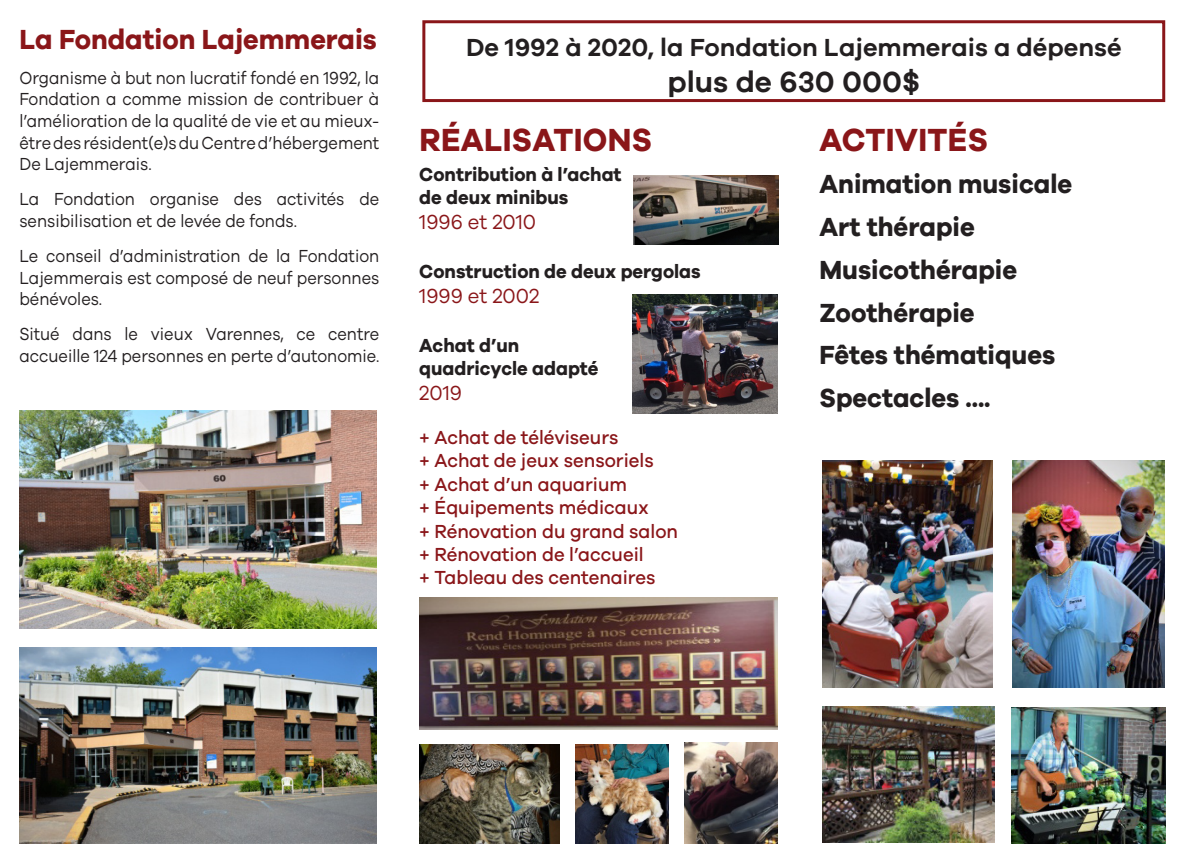
<style>
.page{position:relative;width:1188px;height:864px;background:#fff}
.page>*{position:absolute;margin:0;border:0;box-sizing:border-box;transform-origin:0 0}
.t1{font:700 33px "Galano Grotesque";letter-spacing:.01em;color:#8a1619;scale:.95 1}
.t2{font:600 30px "Galano Grotesque";color:#231f20}
.t3{font:700 28.5px "Galano Grotesque";color:#8a1619;scale:.95 1}
.t4{font:700 27px "Galano Grotesque";color:#231f20;scale:.95 1}
.t5{font:600 25.5px "Galano Grotesque";color:#231f20}
.t6{font:21px "Galano Grotesque";color:#8a1619;scale:.95 1}
.t7{font:500 19.5px "Galano Grotesque";color:#8a1619;scale:.95 1}
.t8{font:700 19.5px/23.4px "Galano Grotesque";color:#231f20;scale:.95 1}
.t9{font:18px/21.6px "Galano Grotesque";color:#231f20;text-align:justify;scale:.9 1}
</style>
<div class="page">
<img style="left:19px;top:411px;width:357px;height:218px">
<img style="left:19px;top:647px;width:357px;height:197px">
<img style="left:634px;top:175px;width:145px;height:70px">
<img style="left:632px;top:295px;width:146px;height:119px">
<img style="left:419px;top:597px;width:359px;height:132px">
<img style="left:420px;top:745px;width:139px;height:99px">
<img style="left:575px;top:745px;width:94px;height:99px">
<img style="left:684px;top:742px;width:94px;height:102px">
<img style="left:822px;top:461px;width:171px;height:227px">
<img style="left:1013px;top:461px;width:151px;height:227px">
<img style="left:822px;top:706px;width:173px;height:137px">
<img style="left:1012px;top:707px;width:153px;height:137px">
<div style="left:422px;top:20px;width:743px;height:82px;border:3px solid #8a1619"></div>
<p class="t3" style="left:19px;top:22px;width:378px">La Fondation Lajemmerais</p>
<p class="t9" style="left:19px;top:66px;width:401px">Organisme à but non lucratif fondé en 1992, la Fondation a comme mission de contribuer à l’amélioration de la qualité de vie et au mieux&shy;être des résident(e)s du Centre d’hébergement De Lajemmerais.</p>
<p class="t9" style="left:19px;top:188px;width:401px">La Fondation organise des activités de sensibilisation et de levée de fonds.</p>
<p class="t9" style="left:19px;top:245px;width:401px">Le conseil d’administration de la Fondation Lajemmerais est composé de neuf personnes bénévoles.</p>
<p class="t9" style="left:19px;top:323px;width:401px">Situé dans le vieux Varennes, ce centre accueille 124 personnes en perte d’autonomie.</p>
<p class="t5" style="left:466px;top:31px;width:657px">De 1992 à 2020, la Fondation Lajemmerais a dépensé</p>
<p class="t2" style="left:668px;top:63px;width:254px">plus de 630 000$</p>
<p class="t1" style="left:419px;top:119px;width:246px">RÉALISATIONS</p>
<p class="t8" style="left:419px;top:162px;width:215px">Contribution à l’achat de deux minibus</p>
<p class="t6" style="left:419px;top:210px;width:125px">1996 et 2010</p>
<p class="t8" style="left:419px;top:259px;width:298px">Construction de deux pergolas</p>
<p class="t6" style="left:419px;top:284px;width:128px">1999 et 2002</p>
<p class="t8" style="left:419px;top:333px;width:190px">Achat d’un quadricycle adapté</p>
<p class="t6" style="left:419px;top:381px;width:46px">2019</p>
<p class="t7" style="left:419px;top:426px;width:211px">+ Achat de téléviseurs</p>
<p class="t7" style="left:419px;top:449px;width:248px">+ Achat de jeux sensoriels</p>
<p class="t7" style="left:419px;top:473px;width:220px">+ Achat d’un aquarium</p>
<p class="t7" style="left:419px;top:496px;width:243px">+ Équipements médicaux</p>
<p class="t7" style="left:419px;top:519px;width:274px">+ Rénovation du grand salon</p>
<p class="t7" style="left:419px;top:543px;width:238px">+ Rénovation de l’accueil</p>
<p class="t7" style="left:419px;top:566px;width:250px">+ Tableau des centenaires</p>
<p class="t1" style="left:820px;top:119px;width:179px">ACTIVITÉS</p>
<p class="t4" style="left:819px;top:168px;width:268px">Animation musicale</p>
<p class="t4" style="left:819px;top:210px;width:165px">Art thérapie</p>
<p class="t4" style="left:819px;top:253px;width:210px">Musicothérapie</p>
<p class="t4" style="left:819px;top:296px;width:165px">Zoothérapie</p>
<p class="t4" style="left:819px;top:339px;width:250px">Fêtes thématiques</p>
<p class="t4" style="left:819px;top:381px;width:182px">Spectacles ....</p>
</div>
